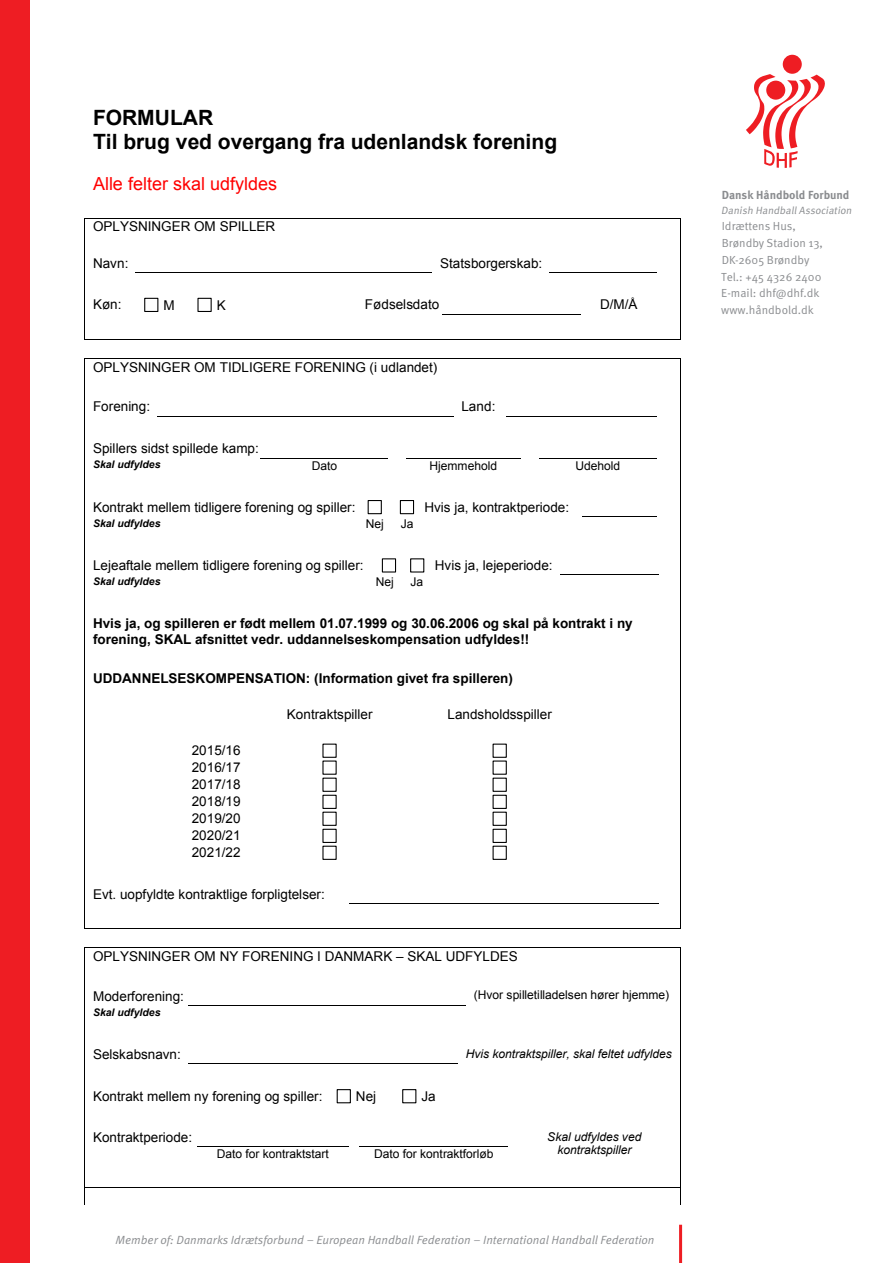
<style>
.page{position:relative;width:893px;height:1263px;background:#fff}
.page>*{position:absolute;margin:0;border:0;box-sizing:border-box;transform-origin:0 0}
.t1{font:700 21px/24.2px "Arial";letter-spacing:-.005em;color:#000}
.t2{font:18px "Arial";color:#f00}
.t3{font:13.5px/17.1px "Arial";letter-spacing:.005em;color:#000;text-align:justify}
.t4{font:700 13.5px/15.6px "Arial";color:#000}
.t5{font:500 13.5px "ITC Franklin Gothic Std";color:#231f20}
.t6{font:13.5px "ITC Franklin Gothic Std";color:#231f20}
.t7{font:12px "Arial";letter-spacing:-.005em;color:#000}
.t8{font:italic 12px "Arial";letter-spacing:-.005em;color:#000}
.t9{font:12px "ITC Franklin Gothic Std";color:#231f20}
.t10{font:italic 11.85px "Meta Pro";color:#8a8c8f}
.t11{font:11.7px/16.8px "Meta Pro";color:#8a8c8f}
.t12{font:700 11.7px "Meta Pro";color:#8a8c8f}
.t13{font:10.5px "ITC Franklin Gothic Std Med It";color:#231f20}
.t14{font:italic 700 10.5px "Arial";color:#000}
.t15{font:italic 10.5px "Meta Pro";color:#8a8c8f}
.t16{font:10.5px "ITC Franklin Gothic Std";color:#231f20}
</style>
<div class="page">
<svg style="left:746px;top:74px;width:79px;height:94px"></svg>
<div style="left:783px;top:55px;width:19px;height:19px;background:#ee1d23;border-radius:50%"></div>
<div style="left:766px;top:81px;width:19px;height:19px;background:#ee1d23;border-radius:50%"></div>
<div style="left:0;top:0;width:29px;height:1263px;background:#ee1d23"></div>
<hr style="left:679px;top:1225px;width:3px;height:38px;background:#ee1d23">
<hr style="left:86px;top:218px;width:594px;height:1px;background:#000">
<hr style="left:135px;top:272px;width:275px;height:1px;background:#000">
<svg style="left:410px;top:272px;width:22px;height:1px"></svg>
<hr style="left:549px;top:272px;width:108px;height:1px;background:#000">
<div style="left:144px;top:298px;width:14px;height:14px;border:1px solid #000"></div>
<div style="left:197px;top:298px;width:15px;height:14px;border:1px solid #000"></div>
<hr style="left:442px;top:314px;width:139px;height:1px;background:#000">
<hr style="left:86px;top:339px;width:356px;height:1px;background:#000">
<hr style="left:443px;top:339px;width:138px;height:1px;background:#000">
<hr style="left:581px;top:339px;width:76px;height:1px;background:#000">
<svg style="left:657px;top:218px;width:24px;height:122px"></svg>
<hr style="left:86px;top:358px;width:594px;height:1px;background:#000">
<hr style="left:158px;top:416px;width:274px;height:1px;background:#000">
<svg style="left:432px;top:416px;width:21px;height:1px"></svg>
<hr style="left:506px;top:416px;width:151px;height:1px;background:#000">
<hr style="left:261px;top:458px;width:127px;height:1px;background:#000">
<hr style="left:406px;top:458px;width:114px;height:1px;background:#000">
<hr style="left:539px;top:458px;width:118px;height:1px;background:#000">
<div style="left:368px;top:500px;width:14px;height:14px;border:1px solid #000"></div>
<div style="left:400px;top:500px;width:14px;height:14px;border:1px solid #000"></div>
<hr style="left:582px;top:516px;width:75px;height:1px;background:#000">
<div style="left:382px;top:558px;width:14px;height:14px;border:1px solid #000"></div>
<div style="left:410px;top:558px;width:14px;height:14px;border:1px solid #000"></div>
<hr style="left:560px;top:574px;width:98px;height:1px;background:#000">
<svg style="left:680px;top:358px;width:1px;height:257px"></svg>
<hr style="left:85px;top:615px;width:1px;height:31px;background:#000">
<hr style="left:680px;top:615px;width:1px;height:31px;background:#000">
<div style="left:493px;top:744px;width:14px;height:14px;border:1px solid #000"></div>
<div style="left:493px;top:760px;width:14px;height:15px;border:1px solid #000"></div>
<div style="left:493px;top:778px;width:14px;height:14px;border:1px solid #000"></div>
<div style="left:322px;top:795px;width:15px;height:14px;border:1px solid #000"></div>
<div style="left:493px;top:795px;width:14px;height:14px;border:1px solid #000"></div>
<div style="left:493px;top:812px;width:14px;height:14px;border:1px solid #000"></div>
<div style="left:322px;top:829px;width:15px;height:14px;border:1px solid #000"></div>
<div style="left:493px;top:829px;width:14px;height:14px;border:1px solid #000"></div>
<div style="left:493px;top:846px;width:14px;height:14px;border:1px solid #000"></div>
<hr style="left:349px;top:903px;width:309px;height:1px;background:#000">
<hr style="left:86px;top:928px;width:263px;height:1px;background:#000">
<hr style="left:349px;top:928px;width:309px;height:1px;background:#000">
<svg style="left:658px;top:646px;width:23px;height:283px"></svg>
<hr style="left:86px;top:947px;width:594px;height:1px;background:#000">
<hr style="left:188px;top:1005px;width:278px;height:1px;background:#000">
<hr style="left:188px;top:1063px;width:270px;height:1px;background:#000">
<div style="left:337px;top:1089px;width:14px;height:14px;border:1px solid #000"></div>
<div style="left:402px;top:1089px;width:14px;height:14px;border:1px solid #000"></div>
<hr style="left:197px;top:1146px;width:152px;height:1px;background:#000">
<hr style="left:359px;top:1146px;width:149px;height:1px;background:#000">
<hr style="left:85px;top:1187px;width:264px;height:1px;background:#000">
<hr style="left:349px;top:1187px;width:32px;height:1px;background:#000">
<hr style="left:382px;top:1187px;width:31px;height:1px;background:#000">
<hr style="left:414px;top:1187px;width:148px;height:1px;background:#000">
<hr style="left:562px;top:1187px;width:96px;height:1px;background:#000">
<svg style="left:658px;top:947px;width:23px;height:258px"></svg>
<p class="t1" style="left:93px;top:107px;width:466px">FORMULAR<br>Til brug ved overgang fra udenlandsk forening</p>
<p class="t2" style="left:93px;top:172px;width:186px">Alle felter skal udfyldes</p>
<p class="t3" style="left:93px;top:218px;width:184px">OPLYSNINGER OM SPILLER</p>
<p class="t3" style="left:93px;top:254px;width:37px">Navn:</p>
<p class="t3" style="left:440px;top:254px;width:104px">Statsborgerskab:</p>
<p class="t3" style="left:93px;top:296px;width:30px">Køn:</p>
<p class="t3" style="left:163px;top:296px;width:13px">M</p>
<p class="t3" style="left:217px;top:296px;width:11px">K</p>
<p class="t3" style="left:365px;top:296px;width:76px">Fødselsdato</p>
<p class="t3" style="left:600px;top:296px;width:39px">D/M/Å</p>
<p class="t6" style="left:179px;top:351px;width:13px">M</p>
<p class="t6" style="left:218px;top:351px;width:10px">K</p>
<p class="t6" style="left:128px;top:351px;width:28px">Køn:</p>
<p class="t3" style="left:93px;top:359px;width:346px">OPLYSNINGER OM TIDLIGERE FORENING (i udlandet)</p>
<p class="t3" style="left:93px;top:398px;width:59px">Forening:</p>
<p class="t3" style="left:461px;top:398px;width:35px">Land:</p>
<p class="t3" style="left:93px;top:440px;width:167px">Spillers sidst spillede kamp:</p>
<p class="t14" style="left:93px;top:458px;width:69px">Skal udfyldes</p>
<p class="t7" style="left:312px;top:458px;width:27px">Dato</p>
<p class="t7" style="left:430px;top:458px;width:69px">Hjemmehold</p>
<p class="t7" style="left:576px;top:458px;width:46px">Udehold</p>
<p class="t3" style="left:93px;top:498px;width:264px">Kontrakt mellem tidligere forening og spiller:</p>
<p class="t3" style="left:424px;top:498px;width:146px">Hvis ja, kontraktperiode:</p>
<p class="t14" style="left:93px;top:516px;width:69px">Skal udfyldes</p>
<p class="t7" style="left:366px;top:516px;width:19px">Nej</p>
<p class="t7" style="left:401px;top:516px;width:14px">Ja</p>
<p class="t3" style="left:93px;top:557px;width:272px">Lejeaftale mellem tidligere forening og spiller:</p>
<p class="t3" style="left:435px;top:557px;width:119px">Hvis ja, lejeperiode:</p>
<p class="t14" style="left:93px;top:574px;width:69px">Skal udfyldes</p>
<p class="t7" style="left:376px;top:574px;width:19px">Nej</p>
<p class="t7" style="left:410px;top:574px;width:14px">Ja</p>
<p class="t4" style="left:93px;top:616px;width:541px">Hvis ja, og spilleren er født mellem 01.07.1999 og 30.06.2006 og skal på kontrakt i ny forening, SKAL afsnittet vedr. uddannelseskompensation udfyldes!!</p>
<p class="t4" style="left:93px;top:671px;width:421px">UDDANNELSESKOMPENSATION: (Information givet fra spilleren)</p>
<p class="t3" style="left:287px;top:706px;width:87px">Kontraktspiller</p>
<p class="t3" style="left:448px;top:706px;width:106px">Landsholdsspiller</p>
<p class="t3" style="left:192px;top:742px;width:50px">2015/16<br>2016/17<br>2017/18<br>2018/19<br>2019/20<br>2020/21<br>2021/22</p>
<p class="t3" style="left:93px;top:885px;width:233px">Evt. uopfyldte kontraktlige forpligtelser:</p>
<p class="t6" style="left:454px;top:489px;width:69px">__________</p>
<p class="t13" style="left:128px;top:508px;width:62px">Skal udfyldes</p>
<p class="t16" style="left:457px;top:508px;width:59px">Hjemmehold</p>
<p class="t13" style="left:128px;top:564px;width:62px">Skal udfyldes</p>
<p class="t16" style="left:405px;top:615px;width:33px">Nej Ja</p>
<p class="t13" style="left:128px;top:619px;width:62px">Skal udfyldes</p>
<p class="t5" style="left:128px;top:672px;width:392px">forening, SKAL afsnittet vedr. uddannelseskompensation udfyldes!!</p>
<p class="t9" style="left:224px;top:888px;width:51px">2019/20</p>
<p class="t3" style="left:93px;top:948px;width:426px">OPLYSNINGER OM NY FORENING I DANMARK – SKAL UDFYLDES</p>
<p class="t3" style="left:93px;top:987px;width:92px">Moderforening:</p>
<p class="t7" style="left:474px;top:987px;width:197px">(Hvor spilletilladelsen hører hjemme)</p>
<p class="t14" style="left:93px;top:1005px;width:69px">Skal udfyldes</p>
<p class="t3" style="left:93px;top:1046px;width:89px">Selskabsnavn:</p>
<p class="t8" style="left:466px;top:1045px;width:208px">Hvis kontraktspiller, skal feltet udfyldes</p>
<p class="t3" style="left:93px;top:1088px;width:231px">Kontrakt mellem ny forening og spiller:</p>
<p class="t3" style="left:356px;top:1088px;width:22px">Nej</p>
<p class="t3" style="left:421px;top:1088px;width:16px">Ja</p>
<p class="t3" style="left:93px;top:1129px;width:101px">Kontraktperiode:</p>
<p class="t8" style="left:547px;top:1128px;width:96px">Skal udfyldes ved</p>
<p class="t7" style="left:217px;top:1146px;width:114px">Dato for kontraktstart</p>
<p class="t7" style="left:374px;top:1146px;width:121px">Dato for kontraktforløb</p>
<p class="t8" style="left:557px;top:1142px;width:76px">kontraktspiller</p>
<p class="t13" style="left:128px;top:1046px;width:62px">Skal udfyldes</p>
<p class="t10" style="left:116px;top:1232px;width:540px">Member of: Danmarks Idrætsforbund – European Handball Federation – International Handball Federation</p>
<p class="t12" style="left:722px;top:187px;width:129px">Dansk Håndbold Forbund</p>
<p class="t15" style="left:721px;top:204px;width:134px">Danish HandballAssociation</p>
<p class="t11" style="left:721px;top:218px;width:103px">Idrættens Hus,<br>Brøndby Stadion 13,<br>DK-2605 Brøndby<br>Tel.: +45 4326 2400<br>E-mail: dhf@dhf.dk www.håndbold.dk</p>
</div>
